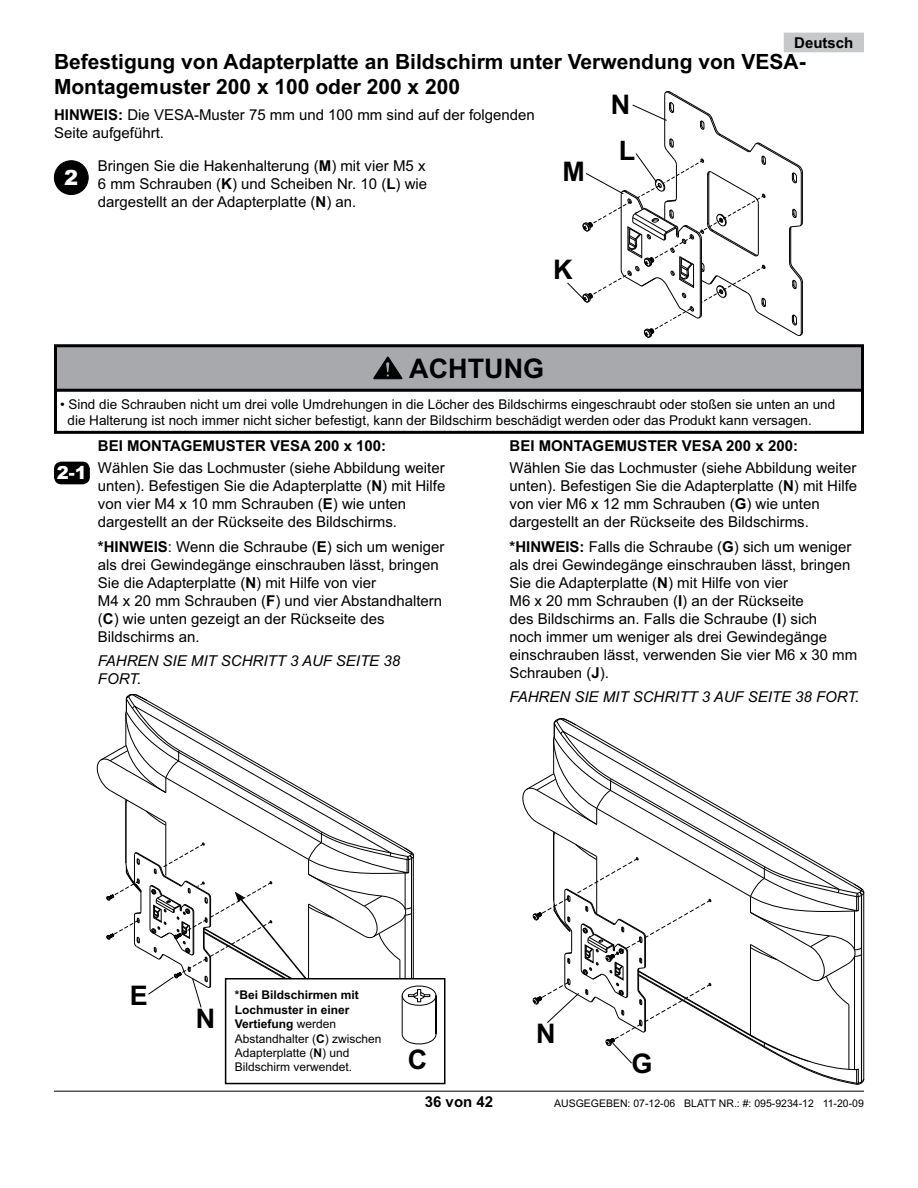
<style>
.page{position:relative;width:918px;height:1188px;background:#fff}
.page>*{position:absolute;margin:0;border:0;box-sizing:border-box;transform-origin:0 0}
.t1{font:700 27px "Arial";color:#000}
.t2{font:700 21px/25.2px "Arial";color:#000}
.t3{font:900 21px "Arial";color:#fff}
.t4{font:900 18px "Arial";color:#fff}
.t5{font:15px/18px "Arial";color:#000}
.t6{font:700 15px "Arial";color:#000}
.t7{font:italic 15px/18px "Arial";color:#000}
.t8{font:13.5px/16.2px "Arial";color:#000}
.t9{font:12px/14.4px "Arial";color:#000}
.t10{font:10.5px "Arial";color:#000}
.s1{font-weight:700}
</style>
<div class="page">
<hr style="left:54px;top:1091px;width:810px;height:1px;background:#000">
<div style="left:785px;top:34px;width:78px;height:17px;background:#c6c8ca"></div>
<div style="left:784px;top:33px;width:80px;height:19px;border:3px solid #c6c8ca"></div>
<svg style="left:567px;top:91px;width:236px;height:247px"></svg>
<svg style="left:523px;top:718px;width:341px;height:367px"></svg>
<div style="left:54px;top:161px;width:34px;height:34px;background:#000;border-radius:50%"></div>
<div style="left:54px;top:160px;width:35px;height:35px;border:1px solid #000;border-radius:50%"></div>
<div style="left:55px;top:462px;width:34px;height:22px;background:#000;border-radius:7px"></div>
<div style="left:54px;top:462px;width:36px;height:22px;border:2px solid #000;border-radius:7px"></div>
<div style="left:225px;top:978px;width:221px;height:106px;border:2px solid #000"></div>
<svg style="left:97px;top:694px;width:340px;height:353px"></svg>
<div style="left:54px;top:388px;width:810px;height:46px;border:3px solid #000"></div>
<div style="left:56px;top:346px;width:807px;height:44px;background:#a7a9ac"></div>
<div style="left:54px;top:344px;width:810px;height:48px;border:3px solid #000"></div>
<svg style="left:373px;top:356px;width:29px;height:23px"></svg>
<p class="t6" style="left:794px;top:37px;width:61px">Deutsch</p>
<h2 class="t2" style="left:54px;top:51px;width:753px">Befestigung von Adapterplatte an Bildschirm unter Verwendung von VESA-<br>Montagemuster 200 x 100 oder 200 x 200</h2>
<h1 class="t1" style="left:611px;top:94px;width:21px">N</h1>
<p class="t5" style="left:54px;top:107px;width:483px"><span class="s1">HINWEIS:</span> Die VESA-Muster 75 mm und 100 mm sind auf der folgenden<br>Seite aufgeführt.</p>
<h1 class="t1" style="left:619px;top:141px;width:18px">L</h1>
<p class="t5" style="left:98px;top:158px;width:331px;text-align:justify">Bringen Sie die Hakenhalterung (<span class="s1">M</span>) mit vier M5 x 6 mm Schrauben (<span class="s1">K</span>) und Scheiben Nr. 10 (<span class="s1">L</span>) wie dargestellt an der Adapterplatte (<span class="s1">N</span>) an.</p>
<h1 class="t1" style="left:562px;top:162px;width:24px">M</h1>
<h2 class="t3" style="left:64px;top:170px;width:16px">2</h2>
<h1 class="t1" style="left:553px;top:260px;width:21px">K</h1>
<h1 class="t1" style="left:409px;top:358px;width:136px">ACHTUNG</h1>
<p class="t8" style="left:68px;top:397px;width:769px;text-indent:-8px">• Sind die Schrauben nicht um drei volle Umdrehungen in die Löcher des Bildschirms eingeschraubt oder stoßen sie unten an und die Halterung ist noch immer nicht sicher befestigt, kann der Bildschirm beschädigt werden oder das Produkt kann versagen.</p>
<p class="t4" style="left:57px;top:467px;width:32px">2-1</p>
<p class="t6" style="left:98px;top:440px;width:290px">BEI MONTAGEMUSTER VESA 200 x 100:</p>
<p class="t5" style="left:98px;top:460px;width:349px">Wählen Sie das Lochmuster (siehe Abbildung weiter unten). Befestigen Sie die Adapterplatte (<span class="s1">N</span>) mit Hilfe von vier M4 x 10 mm Schrauben (<span class="s1">E</span>) wie unten dargestellt an der Rückseite des Bildschirms.</p>
<p class="t5" style="left:98px;top:539px;width:348px"><span class="s1">*HINWEIS</span>: Wenn die Schraube (<span class="s1">E</span>) sich um weniger als drei Gewindegänge einschrauben lässt, bringen Sie die Adapterplatte (<span class="s1">N</span>) mit Hilfe von vier<br>M4 x 20 mm Schrauben (<span class="s1">F</span>) und vier Abstandhaltern (<span class="s1">C</span>) wie unten gezeigt an der Rückseite des Bildschirms an.</p>
<p class="t7" style="left:98px;top:653px;width:304px">FAHREN SIE MIT SCHRITT 3 AUF SEITE 38<br>FORT.</p>
<p class="t6" style="left:510px;top:440px;width:290px">BEI MONTAGEMUSTER VESA 200 x 200:</p>
<p class="t5" style="left:510px;top:460px;width:349px">Wählen Sie das Lochmuster (siehe Abbildung weiter unten). Befestigen Sie die Adapterplatte (<span class="s1">N</span>) mit Hilfe von vier M6 x 12 mm Schrauben (<span class="s1">G</span>) wie unten dargestellt an der Rückseite des Bildschirms.</p>
<p class="t5" style="left:510px;top:539px;width:349px"><span class="s1">*HINWEIS:</span> Falls die Schraube (<span class="s1">G</span>) sich um weniger als drei Gewindegänge einschrauben lässt, bringen Sie die Adapterplatte (<span class="s1">N</span>) mit Hilfe von vier<br>M6 x 20 mm Schrauben (<span class="s1">I</span>) an der Rückseite<br>des Bildschirms an. Falls die Schraube (<span class="s1">I</span>) sich<br>noch immer um weniger als drei Gewindegänge einschrauben lässt, verwenden Sie vier M6 x 30 mm Schrauben (<span class="s1">J</span>).</p>
<p class="t7" style="left:510px;top:689px;width:351px">FAHREN SIE MIT SCHRITT 3 AUF SEITE 38 FORT.</p>
<h1 class="t1" style="left:130px;top:985px;width:20px">E</h1>
<h1 class="t1" style="left:196px;top:1009px;width:21px">N</h1>
<p class="t9" style="left:235px;top:989px;width:148px"><span class="s1">*Bei Bildschirmen mit<br>Lochmuster in einer<br>Vertiefung</span> werden<br>Abstandhalter (<span class="s1">C</span>) zwischen<br>Adapterplatte (<span class="s1">N</span>) und<br>Bildschirm verwendet.</p>
<h1 class="t1" style="left:408px;top:1050px;width:21px">C</h1>
<h1 class="t1" style="left:536px;top:1023px;width:21px">N</h1>
<h1 class="t1" style="left:632px;top:1053px;width:23px">G</h1>
<p class="t6" style="left:425px;top:1096px;width:70px">36 von 42</p>
<p class="t10" style="left:554px;top:1099px;width:311px">AUSGEGEBEN: 07-12-06 BLATT NR.: #: 095-9234-12 11-20-09</p>
</div>
